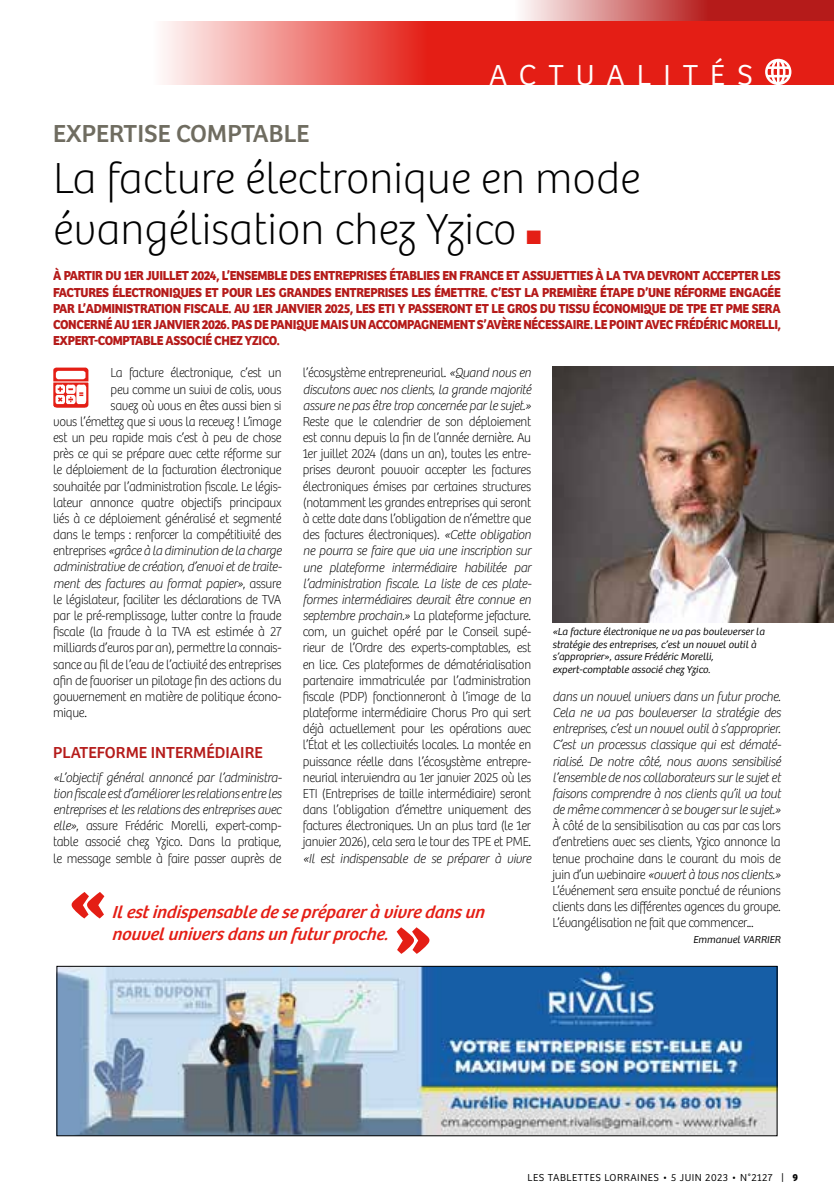
<style>
.page{position:relative;width:834px;height:1200px;background:#fff}
.page>*{position:absolute;margin:0;border:0;box-sizing:border-box;transform-origin:0 0}
.t1{font:100 45px/51px "Bree";color:#000}
.t2{font:300 30px "Bree";letter-spacing:.4em;color:#fff}
.t3{font:25.5px "Bree";color:#6f6c60}
.t4{font:19.5px "Zapf Dingbats ITC";color:#e41e15}
.t5{font:italic 18px/21.6px "Bree";color:#e41e15}
.t6{font:16.5px "Bree";color:#b51b1a}
.t7{font:100 13.5px/16.2px "Bree";letter-spacing:-.025em;color:#000;text-align:justify;scale:.95 1}
.t8{font:italic 100 13.5px/16.2px "Bree";letter-spacing:-.025em;color:#000;text-align:justify;scale:.95 1}
.t9{font:700 13.5px/16.2px "Bree";letter-spacing:-.025em;color:#b51b1a;text-align:justify;scale:.95 1}
.t10{font:300 10.5px/12.6px "Bree";letter-spacing:.05em;color:#000}
.s1{font-style:normal}
.s2{font-style:italic}
.s3{font-weight:700}
</style>
<div class="page">
<svg style="left:523px;top:0;width:310px;height:21px"></svg>
<svg style="left:163px;top:21px;width:670px;height:64px;fill:#e41e15"></svg>
<svg style="left:765px;top:59px;width:26px;height:26px"></svg>
<img style="left:552px;top:367px;width:281px;height:255px">
<img style="left:58px;top:967px;width:717px;height:166px">
<div style="left:56px;top:965px;width:721px;height:170px;border:1px solid #000"></div>
<img style="left:53px;top:367px;width:36px;height:41px">
<svg style="left:72px;top:892px;width:32px;height:26px"></svg>
<svg style="left:396px;top:927px;width:33px;height:26px"></svg>
<h2 class="t2" style="left:489px;top:58px;width:265px">ACTUALITÉS</h2>
<h3 class="t3" style="left:53px;top:118px;width:258px">EXPERTISE COMPTABLE</h3>
<h1 class="t1" style="left:53px;top:153px;width:588px">La facture électronique en mode évangélisation chez Yzico</h1>
<h3 class="t4" style="left:526px;top:228px;width:16px">■</h3>
<p class="t9" style="left:53px;top:268px;width:767px">À PARTIR DU 1ER JUILLET 2024, L’ENSEMBLE DES ENTREPRISES ÉTABLIES EN FRANCE ET ASSUJETTIES À LA TVA DEVRONT ACCEPTER LES FACTURES ÉLECTRONIQUES ET POUR LES GRANDES ENTREPRISES LES ÉMETTRE. C’EST LA PREMIÈRE ÉTAPE D’UNE RÉFORME ENGAGÉE PAR L’ADMINISTRATION FISCALE. AU 1ER JANVIER 2025, LES ETI Y PASSERONT ET LE GROS DU TISSU ÉCONOMIQUE DE TPE ET PME SERA CONCERNÉ AU 1ER JANVIER 2026. PAS DE PANIQUE MAIS UN ACCOMPAGNEMENT S’AVÈRE NÉCESSAIRE. LE POINT AVEC FRÉDÉRIC MORELLI, EXPERT-COMPTABLE ASSOCIÉ CHEZ YZICO.</p>
<p class="t7" style="left:111px;top:365px;width:181px">La facture électronique, c’est un</p>
<p class="t7" style="left:111px;top:381px;width:181px">peu comme un suivi de colis, vous</p>
<p class="t7" style="left:111px;top:397px;width:181px">savez où vous en êtes aussi bien si</p>
<p class="t7" style="left:53px;top:413px;width:242px">vous l’émettez que si vous la recevez ! L’image</p>
<p class="t7" style="left:53px;top:429px;width:242px">est un peu rapide mais c’est à peu de chose</p>
<p class="t7" style="left:53px;top:446px;width:242px">près ce qui se prépare avec cette réforme sur</p>
<p class="t7" style="left:53px;top:462px;width:242px">le déploiement de la facturation électronique</p>
<p class="t7" style="left:53px;top:478px;width:242px">souhaitée par l’administration fiscale. Le légis-</p>
<p class="t7" style="left:53px;top:494px;width:242px">lateur annonce quatre objectifs principaux</p>
<p class="t7" style="left:53px;top:510px;width:242px">liés à ce déploiement généralisé et segmenté</p>
<p class="t7" style="left:53px;top:526px;width:242px">dans le temps : renforcer la compétitivité des</p>
<p class="t8" style="left:53px;top:543px;width:242px"><span class="s1">entreprises</span> «grâce à la diminution de la charge</p>
<p class="t8" style="left:53px;top:559px;width:242px">administrative de création, d’envoi et de traite-</p>
<p class="t8" style="left:53px;top:575px;width:242px">ment des factures au format papier»<span class="s1">, assure</span></p>
<p class="t7" style="left:53px;top:591px;width:242px">le législateur, faciliter les déclarations de TVA</p>
<p class="t7" style="left:53px;top:607px;width:242px">par le pré-remplissage, lutter contre la fraude</p>
<p class="t7" style="left:53px;top:623px;width:242px">fiscale (la fraude à la TVA est estimée à 27</p>
<p class="t7" style="left:53px;top:639px;width:242px">milliards d’euros par an), permettre la connais-</p>
<p class="t7" style="left:53px;top:656px;width:242px">sance au fil de l’eau de l’activité des entreprises</p>
<p class="t7" style="left:53px;top:672px;width:242px">afin de favoriser un pilotage fin des actions du</p>
<p class="t7" style="left:53px;top:688px;width:242px">gouvernement en matière de politique écono-</p>
<p class="t7" style="left:53px;top:704px;width:37px">mique.</p>
<p class="t6" style="left:53px;top:742px;width:211px">PLATEFORME INTERMÉDIAIRE</p>
<p class="t8" style="left:53px;top:769px;width:242px">«L’objectif général annoncé par l’administra&shy;tion fiscale est d’améliorer les relations entre les entreprises et les relations des entreprises avec elle»<span class="s1">, assure Frédéric Morelli, expert-comp&shy;table associé chez Yzico. Dans la pratique, le message semble à faire passer auprès de</span></p>
<p class="t8" style="left:303px;top:365px;width:242px"><span class="s1">l’écosystème entrepreneurial.</span> «Quand nous en discutons avec nos clients, la grande majorité assure ne pas être trop concernée par le sujet.»</p>
<p class="t7" style="left:303px;top:413px;width:242px">Reste que le calendrier de son déploiement est connu depuis la fin de l’année dernière. Au 1er juillet 2024 (dans un an), toutes les entre&shy;prises devront pouvoir accepter les factures électroniques émises par certaines structures (notamment les grandes entreprises qui seront à cette date dans l’obligation de n’émettre que des factures électroniques). <span class="s2">«Cette obligation ne pourra se faire que via une inscription sur une plateforme intermédiaire habilitée par l’administration fiscale. La liste de ces plate&shy;formes intermédiaires devrait être connue en septembre prochain.»</span> La plateforme jefacture. com, un guichet opéré par le Conseil supé&shy;rieur de l’Ordre des experts-comptables, est en lice. Ces plateformes de dématérialisation partenaire immatriculée par l’administration fiscale (PDP) fonctionneront à l’image de la plateforme intermédiaire Chorus Pro qui sert déjà actuellement pour les opérations avec l’État et les collectivités locales. La montée en puissance réelle dans l’écosystème entrepre&shy;neurial interviendra au 1er janvier 2025 où les ETI (Entreprises de taille intermédiaire) seront dans l’obligation d’émettre uniquement des factures électroniques. Un an plus tard (le 1er janvier 2026), cela sera le tour des TPE et PME.</p>
<p class="t8" style="left:303px;top:850px;width:242px">«Il est indispensable de se préparer à vivre</p>
<p class="t10" style="left:552px;top:625px;width:215px">«La facture électronique ne va pas bouleverser la stratégie des entreprises,c’est un nouveloutilà s’approprier»,assure Frédéric Morelli, expert-comptable associé chez Yzico.</p>
<p class="t8" style="left:552px;top:688px;width:242px">dans un nouvel univers dans un futur proche.<br>Cela ne va pas bouleverser la stratégie des entreprises, c’est un nouvel outil à s’approprier.<br>C’est un processus classique qui est dématé&shy;rialisé. De notre côté, nous avons sensibilisé l’ensemble de nos collaborateurs sur le sujet et faisons comprendre à nos clients qu’il va tout de même commencer à se bouger sur le sujet.»</p>
<p class="t7" style="left:552px;top:817px;width:242px">À côté de la sensibilisation au cas par cas lors d’entretiens avec ses clients, Yzico annonce la tenue prochaine dans le courant du mois de juin d’un webinaire <span class="s2">«ouvert à tous nos clients.» </span>L’événement sera ensuite ponctué de réunions clients dans les différentes agences du groupe.<br>L’évangélisation ne fait que commencer...</p>
<p class="t10" style="left:693px;top:933px;width:91px">EmmanuelVARRIER</p>
<h3 class="t5" style="left:111px;top:901px;width:380px">Ilestindispensabledeseprépareràvivredansun nouveluniversdansunfuturproche.</h3>
<p class="t10" style="left:527px;top:1170px;width:272px">LES TABLETTES LORRAINES • 5 JUIN 2023 • N°2127 | <span class="s3">9</span></p>
</div>
